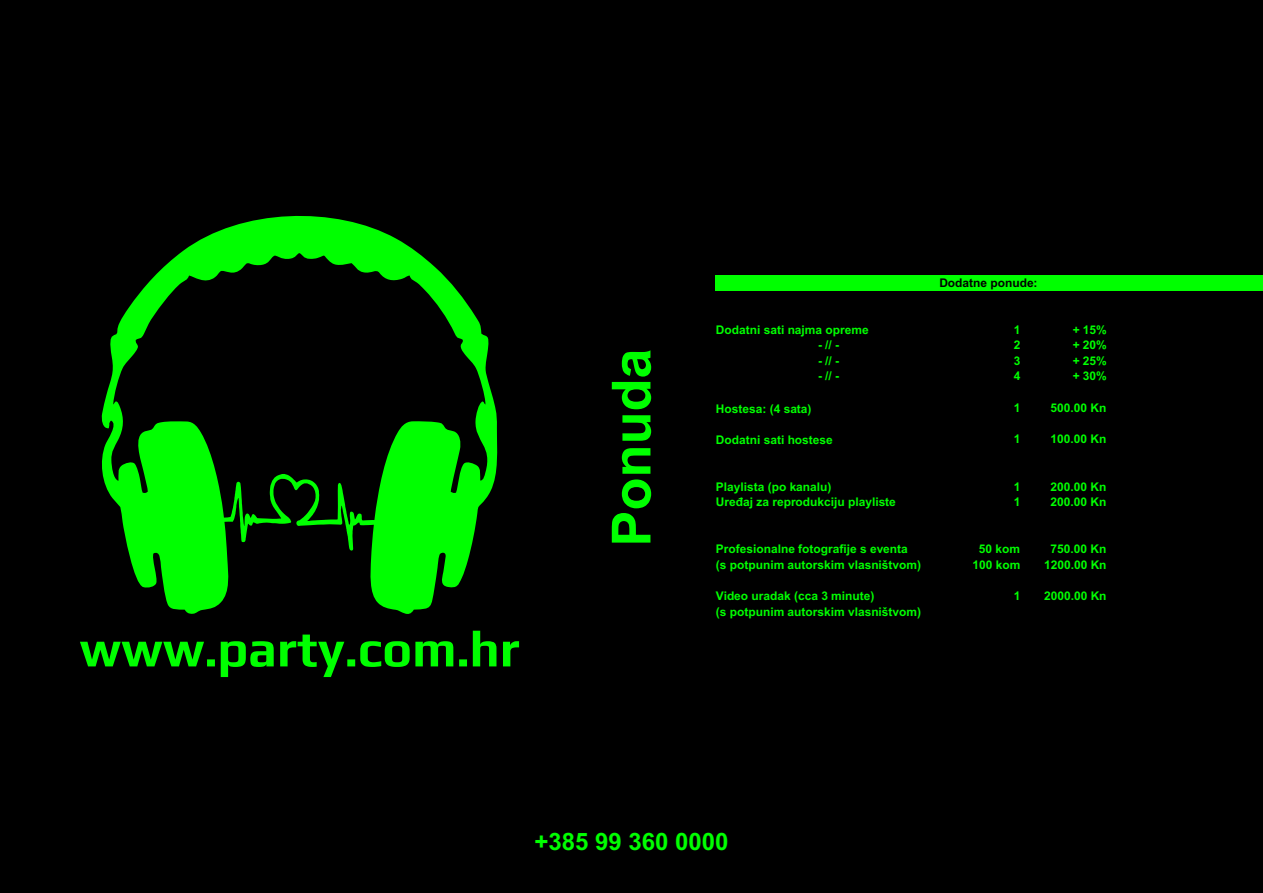
<style>
.page{position:relative;width:1263px;height:893px;background:#000}
.page>*{position:absolute;margin:0;border:0;box-sizing:border-box;transform-origin:0 0}
.t1{font:700 54px "Arial";color:#0f0}
.t2{font:700 24px "Arial";color:#0f0}
.t3{font:700 12px/15.6px "Arial";color:#0f0}
.t4{font:700 12px "Arial";color:#000}
</style>
<div class="page">
<div style="left:715px;top:275px;width:548px;height:15px;background:#0f0"></div>
<svg style="left:80px;top:215px;width:439px;height:462px"></svg>
<h1 class="t1" style="left:611px;top:547px;width:200px;rotate:-90deg">Ponuda</h1>
<p class="t3" style="left:716px;top:323px;width:154px">Dodatni sati najma opreme</p>
<p class="t4" style="left:939px;top:278px;width:100px">Dodatne ponude:</p>
<p class="t3" style="left:1014px;top:323px;width:8px">1</p>
<p class="t3" style="left:1073px;top:323px;width:36px">+ 15%</p>
<p class="t3" style="left:818px;top:338px;width:23px">- // -</p>
<p class="t3" style="left:1014px;top:338px;width:8px">2</p>
<p class="t3" style="left:1073px;top:338px;width:36px">+ 20%</p>
<p class="t3" style="left:818px;top:354px;width:23px">- // -</p>
<p class="t3" style="left:1014px;top:354px;width:8px">3</p>
<p class="t3" style="left:1073px;top:354px;width:36px">+ 25%</p>
<p class="t3" style="left:818px;top:369px;width:23px">- // -</p>
<p class="t3" style="left:1014px;top:369px;width:8px">4</p>
<p class="t3" style="left:1073px;top:369px;width:36px">+ 30%</p>
<p class="t3" style="left:1014px;top:401px;width:8px">1</p>
<p class="t3" style="left:1050px;top:401px;width:57px">500.00 Kn</p>
<p class="t3" style="left:1014px;top:432px;width:8px">1</p>
<p class="t3" style="left:1050px;top:432px;width:57px">100.00 Kn</p>
<p class="t3" style="left:1014px;top:480px;width:8px">1</p>
<p class="t3" style="left:1050px;top:480px;width:57px">200.00 Kn</p>
<p class="t3" style="left:1014px;top:495px;width:8px">1</p>
<p class="t3" style="left:1050px;top:495px;width:57px">200.00 Kn</p>
<p class="t3" style="left:1044px;top:542px;width:64px;text-align:center">750.00 Kn<br>1200.00 Kn</p>
<p class="t3" style="left:1014px;top:589px;width:8px">1</p>
<p class="t3" style="left:1044px;top:589px;width:64px">2000.00 Kn</p>
<p class="t3" style="left:716px;top:402px;width:97px">Hostesa: (4 sata)</p>
<p class="t3" style="left:716px;top:433px;width:118px">Dodatni sati hostese</p>
<p class="t3" style="left:716px;top:480px;width:181px">Playlista (po kanalu)<br>Uređaj za reprodukciju playliste</p>
<p class="t3" style="left:716px;top:542px;width:193px">Profesionalne fotografije s eventa</p>
<p class="t3" style="left:979px;top:542px;width:43px">50 kom</p>
<p class="t3" style="left:716px;top:558px;width:207px">(s potpunim autorskim vlasništvom)</p>
<p class="t3" style="left:972px;top:558px;width:49px">100 kom</p>
<p class="t3" style="left:716px;top:589px;width:207px">Video uradak (cca 3 minute)<br>(s potpunim autorskim vlasništvom)</p>
<h2 class="t2" style="left:534px;top:833px;width:196px">+385 99 360 0000</h2>
</div>
